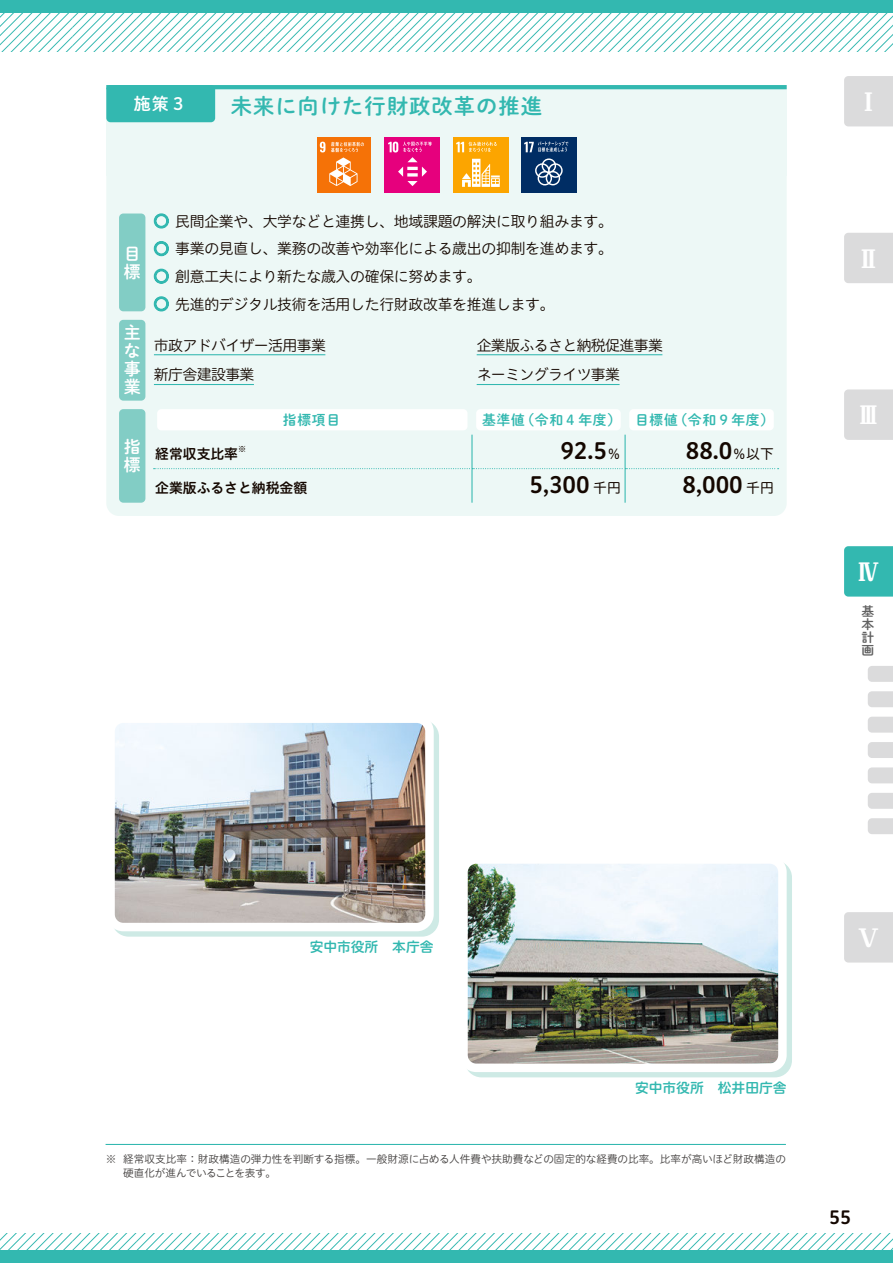
<style>
.page{position:relative;width:893px;height:1263px;background:#fff}
.page>*{position:absolute;margin:0;border:0;box-sizing:border-box;transform-origin:0 0}
.t1{font:700 23.4px "Maru Fo Pro";color:#fff}
.t2{font:22.35px "Hiragino UD Sans R Std N W6";color:#140700}
.t3{font:21.3px "Shuei M Go Std B";letter-spacing:.05em;color:#33b8b0}
.t4{font:18px "Hiragino UD Sans R Std N W6";color:#140700}
.t5{font:16.95px/17.9px "Shuei M Go Std B";color:#fff}
.t6{font:14.85px "Hiragino UD Sans R Std N W3";letter-spacing:-.02em;color:#140700}
.t7{font:14.85px/29.7px "Hiragino UD Sans R Std N W3";letter-spacing:-.04em;color:#140700}
.t8{font:13.8px "Shuei M Go Std B";letter-spacing:.05em;color:#33b8b0}
.t9{font:13.8px "Hiragino UD Sans R Std N W6";color:#33b8b0}
.t10{font:13.8px "Hiragino UD Sans R Std N W6";color:#140700}
.t11{font:12.75px/12.8px "Shuei M Go Std B";color:#616161;text-align:justify}
.t12{font:10.65px/13.8px "Hiragino UD Sans R Std N W3";letter-spacing:-.01em;color:#423f3e}
.t13{font:8.1px "Hiragino UD Sans R Std N W6";color:#140700}
.s1{color:#33b8b0}
.s2{font-family:"Hiragino UD Sans R Std N W4";font-size:13.8px}
</style>
<div class="page">
<svg style="left:0;top:13px;width:893px;height:38px"></svg>
<svg style="left:0;top:1233px;width:893px;height:17px"></svg>
<div style="left:0;top:1250px;width:893px;height:13px;background:#33b8b0"></div>
<div style="left:0;top:0;width:893px;height:13px;background:#33b8b0"></div>
<div style="left:106px;top:89px;width:681px;height:427px;background:#edf8f6;border-radius:13px"></div>
<div style="left:106px;top:85px;width:109px;height:37px;background:#33b8b0;border-radius:4px"></div>
<div style="left:231px;top:89px;width:555px;height:33px;background:#edf8f6"></div>
<div style="left:317px;top:137px;width:54px;height:55px;background:#f57207"></div>
<svg style="left:320px;top:142px;width:44px;height:44px"></svg>
<div style="left:453px;top:137px;width:55px;height:55px;background:#fca500"></div>
<svg style="left:462px;top:159px;width:38px;height:28px"></svg>
<svg style="left:456px;top:142px;width:41px;height:10px"></svg>
<div style="left:385px;top:137px;width:55px;height:55px;background:#e6007d"></div>
<svg style="left:388px;top:142px;width:44px;height:44px"></svg>
<div style="left:521px;top:137px;width:55px;height:55px;background:#002d64"></div>
<svg style="left:535px;top:158px;width:28px;height:27px"></svg>
<svg style="left:524px;top:141px;width:44px;height:11px"></svg>
<div style="left:119px;top:213px;width:26px;height:98px;background:#82cdc5;border-radius:4px"></div>
<div style="left:119px;top:320px;width:26px;height:81px;background:#82cdc5;border-radius:4px"></div>
<hr style="left:154px;top:354px;width:171px;height:1px;background:#33b8b0">
<hr style="left:154px;top:384px;width:100px;height:1px;background:#33b8b0">
<hr style="left:477px;top:354px;width:185px;height:1px;background:#33b8b0">
<hr style="left:477px;top:384px;width:143px;height:1px;background:#33b8b0">
<hr style="left:106px;top:85px;width:681px;height:4px;background:#33b8b0">
<svg style="left:153px;top:435px;width:626px;height:68px"></svg>
<div style="left:119px;top:409px;width:26px;height:94px;background:#82cdc5;border-radius:4px"></div>
<div style="left:476px;top:409px;width:145px;height:21px;background:#fff;border-radius:4px"></div>
<div style="left:157px;top:409px;width:311px;height:21px;background:#fff;border-radius:4px"></div>
<div style="left:629px;top:409px;width:145px;height:21px;background:#fff;border-radius:4px"></div>
<hr style="left:106px;top:1144px;width:680px;height:1px;background:#33b8b0">
<div style="left:112px;top:720px;width:327px;height:217px;background:#ceeae5;border-radius:17px"></div>
<div style="left:465px;top:860px;width:327px;height:217px;background:#ceeae5;border-radius:17px"></div>
<img style="left:116px;top:724px;width:308px;height:197px">
<div style="left:106px;top:714px;width:328px;height:217px;border:9px solid #fff;border-radius:13px"></div>
<img style="left:469px;top:865px;width:308px;height:197px">
<div style="left:459px;top:855px;width:328px;height:217px;border:9px solid #fff;border-radius:13px"></div>
<div style="left:844px;top:76px;width:49px;height:50px;background:#dbdbdc"></div>
<div style="left:844px;top:233px;width:49px;height:50px;background:#dbdbdc"></div>
<div style="left:844px;top:389px;width:49px;height:51px;background:#dbdbdc"></div>
<div style="left:844px;top:546px;width:49px;height:51px;background:#33b8b0"></div>
<svg style="left:868px;top:666px;width:25px;height:16px"></svg>
<svg style="left:868px;top:717px;width:25px;height:16px"></svg>
<svg style="left:868px;top:691px;width:25px;height:16px"></svg>
<svg style="left:868px;top:767px;width:25px;height:16px"></svg>
<svg style="left:868px;top:793px;width:25px;height:16px"></svg>
<svg style="left:868px;top:742px;width:25px;height:16px"></svg>
<svg style="left:868px;top:818px;width:25px;height:16px"></svg>
<div style="left:844px;top:912px;width:49px;height:50px;background:#dbdbdc"></div>
<p class="t5" style="left:134px;top:94px;width:54px">施策３</p>
<h3 class="t3" style="left:231px;top:90px;width:313px">未来に向けた行財政改革の推進</h3>
<p class="t5" style="left:124px;top:244px;width:18px">目標</p>
<p class="t5" style="left:124px;top:323px;width:18px;text-align:justify">主な事業</p>
<p class="t5" style="left:124px;top:437px;width:18px">指標</p>
<p class="t6" style="left:154px;top:210px;width:461px"><span class="s1">○</span> 民間企業や、大学などと連携し、地域課題の解決に取り組みます。</p>
<p class="t6" style="left:154px;top:237px;width:461px"><span class="s1">○</span> 事業の見直し、業務の改善や効率化による歳出の抑制を進めます。</p>
<p class="t6" style="left:154px;top:265px;width:329px"><span class="s1">○</span> 創意工夫により新たな歳入の確保に努めます。</p>
<p class="t6" style="left:154px;top:293px;width:402px"><span class="s1">○</span> 先進的デジタル技術を活用した行財政改革を推進します。</p>
<p class="t7" style="left:154px;top:329px;width:174px">市政アドバイザー活用事業新庁舎建設事業</p>
<p class="t7" style="left:477px;top:329px;width:188px">企業版ふるさと納税促進事業ネーミングライツ事業</p>
<p class="t8" style="left:283px;top:410px;width:59px">指標項目</p>
<p class="t8" style="left:482px;top:410px;width:294px">基準値（令和４年度） 目標値（令和９年度）</p>
<p class="t10" style="left:155px;top:443px;width:84px">経常収支比率</p>
<p class="t13" style="left:238px;top:443px;width:10px">※</p>
<h2 class="t2" style="left:560px;top:434px;width:62px">92.5<span class="s2">％</span></h2>
<h2 class="t2" style="left:686px;top:434px;width:90px">88.0<span class="s2">％以下</span></h2>
<p class="t10" style="left:155px;top:477px;width:154px">企業版ふるさと納税金額</p>
<h2 class="t2" style="left:529px;top:468px;width:93px">5,300 <span class="s2">千円</span></h2>
<h2 class="t2" style="left:683px;top:468px;width:93px">8,000 <span class="s2">千円</span></h2>
<h1 class="t1" style="left:857px;top:83px;width:25px">Ⅰ</h1>
<h1 class="t1" style="left:857px;top:240px;width:25px">Ⅱ</h1>
<h1 class="t1" style="left:857px;top:397px;width:25px">Ⅲ</h1>
<h1 class="t1" style="left:857px;top:553px;width:25px">Ⅳ</h1>
<p class="t11" style="left:861px;top:605px;width:14px">基本計画</p>
<p class="t9" style="left:310px;top:936px;width:126px">安中市役所　本庁舎</p>
<h1 class="t1" style="left:857px;top:919px;width:25px">Ⅴ</h1>
<p class="t9" style="left:635px;top:1077px;width:153px">安中市役所　松井田庁舎</p>
<p class="t12" style="left:123px;top:1151px;width:664px;text-indent:-17px">※ 経常収支比率：財政構造の弾力性を判断する指標。一般財源に占める人件費や扶助費などの固定的な経費の比率。比率が高いほど財政構造の硬直化が進んでいることを表す。</p>
<p class="t4" style="left:829px;top:1203px;width:23px">55</p>
</div>
